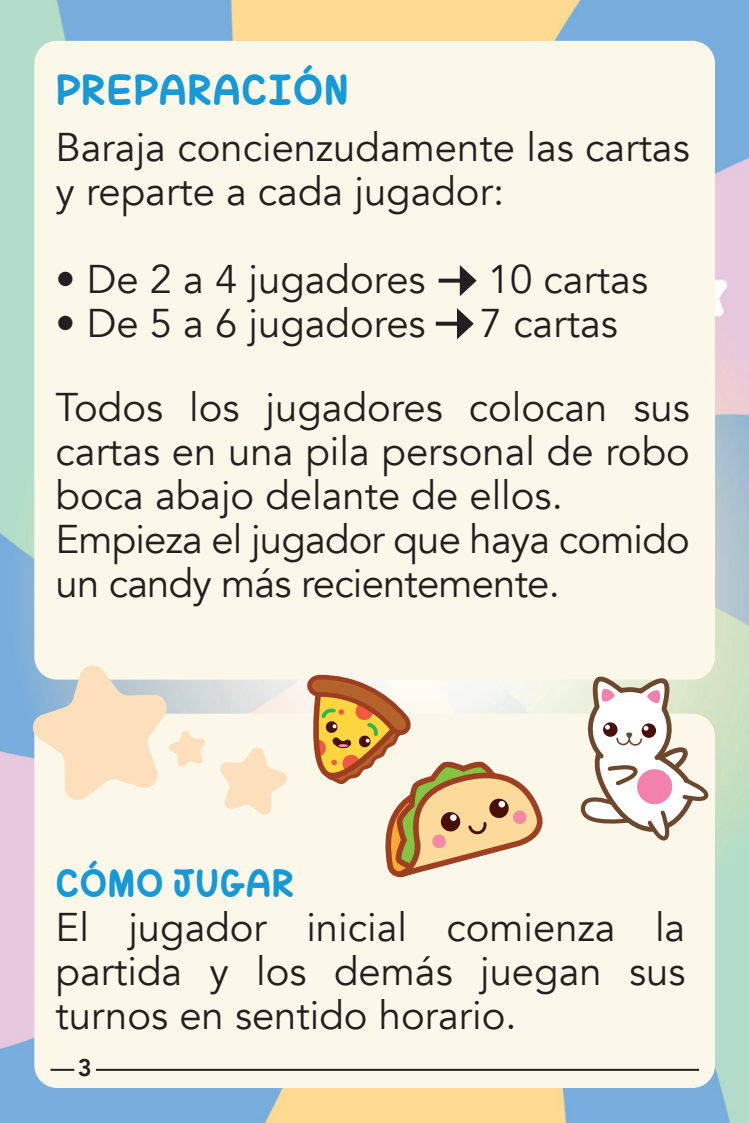
<style>
.page{position:relative;width:749px;height:1123px;background:#fff}
.page>*{position:absolute;margin:0;border:0;box-sizing:border-box;transform-origin:0 0}
.t1{font:44px "Hug Me Tight";color:#1599d7}
.t2{font:40px/44px "Avenir";color:#231f20}
.t3{font:40px/44px "Avenir";letter-spacing:-.02em;color:#231f20}
.t4{font:40px "Hug Me Tight";color:#1599d7}
.t5{font:800 24px "Avenir";color:#231f20}
</style>
<div class="page">
<img style="left:0;top:0;width:748px;height:1123px">
<div style="left:34px;top:41px;width:680px;height:638px;background:#fbf8e9;border-radius:23px"></div>
<div style="left:34px;top:713px;width:680px;height:375px;background:#fbf8e9;border-radius:23px"></div>
<hr style="left:50px;top:1068px;width:24px;height:2px;background:#231f20">
<hr style="left:96px;top:1068px;width:602px;height:2px;background:#231f20">
<svg style="left:438px;top:279px;width:21px;height:4px"></svg>
<svg style="left:459px;top:265px;width:17px;height:31px"></svg>
<svg style="left:435px;top:322px;width:22px;height:4px"></svg>
<svg style="left:457px;top:308px;width:16px;height:31px"></svg>
<svg style="left:580px;top:671px;width:132px;height:170px"></svg>
<svg style="left:308px;top:674px;width:234px;height:204px"></svg>
<svg style="left:30px;top:662px;width:176px;height:142px"></svg>
<svg style="left:220px;top:747px;width:67px;height:68px"></svg>
<p class="t1" style="left:56px;top:62px;width:294px">PREPARACIÓN</p>
<p class="t2" style="left:56px;top:126px;width:635px">Baraja concienzudamente las cartas y reparte a cada jugador:</p>
<p class="t2" style="left:56px;top:258px;width:371px">• De 2 a 4 jugadores</p>
<p class="t2" style="left:488px;top:258px;width:161px">10 cartas</p>
<p class="t2" style="left:56px;top:302px;width:371px">• De 5 a 6 jugadores</p>
<p class="t2" style="left:56px;top:282px;width:635px;line-height:84px;text-indent:424px">7 cartas<br>Todos los jugadores colocan sus</p>
<p class="t3" style="left:56px;top:430px;width:635px">cartas en una pila personal de robo boca abajo delante de ellos.<br>Empieza el jugador que haya comido un candy más recientemente.</p>
<p class="t4" style="left:56px;top:857px;width:240px">CÓMO JUGAR</p>
<p class="t2" style="left:56px;top:905px;width:631px;text-align:justify">El jugador inicial comienza la partida y los demás juegan sus turnos en sentido horario.</p>
<p class="t5" style="left:78px;top:1048px;width:15px">3</p>
</div>
